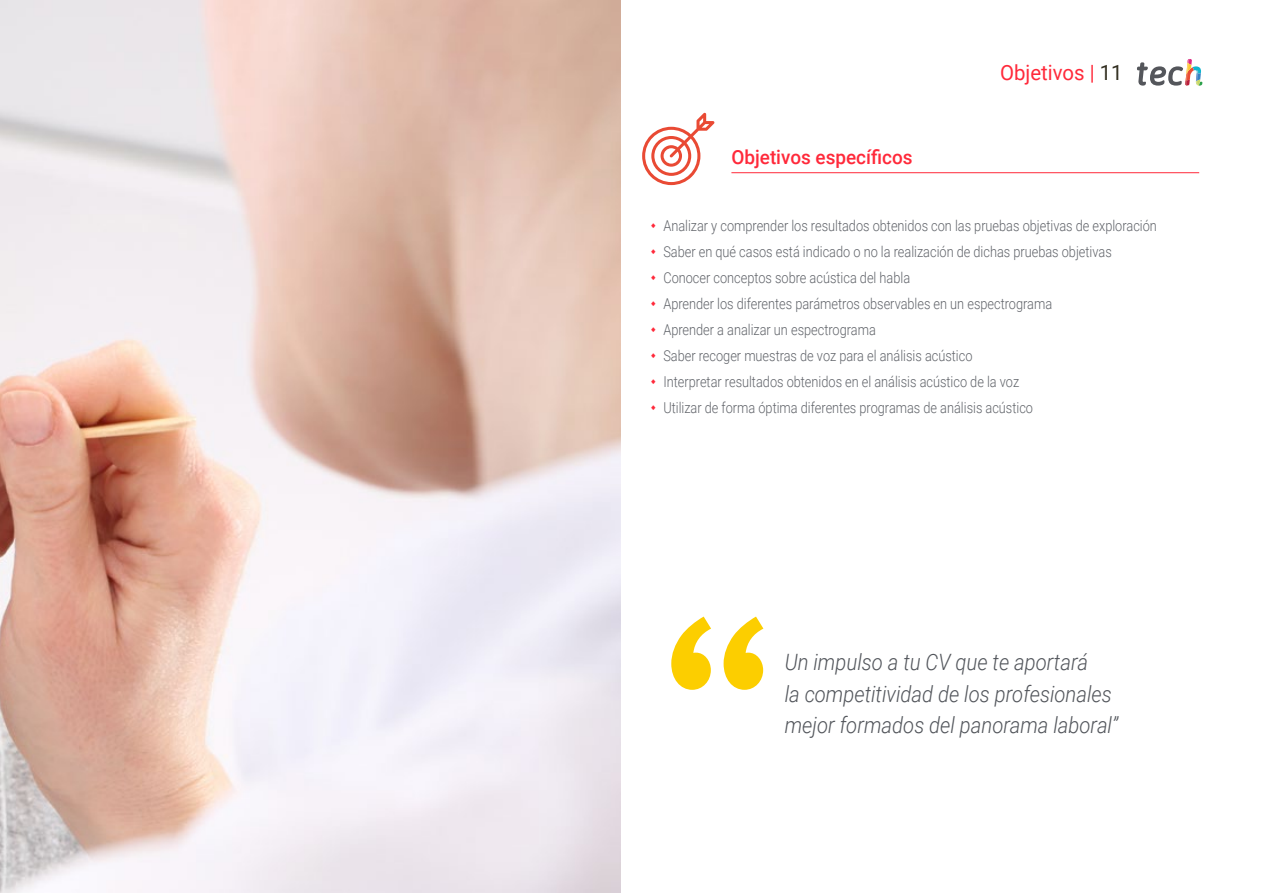
<style>
.page{position:relative;width:1263px;height:893px;background:#fff}
.page>*{position:absolute;margin:0;border:0;box-sizing:border-box;transform-origin:0 0}
.t1{font:italic 300 22.5px/31.5px "Roboto";color:#52555b;scale:.9 1}
.t2{font:21px "Roboto";color:#ff293a}
.t3{font:500 19.5px "Roboto";color:#ff293a}
.t4{font:300 15px/26px "Roboto";color:#61646a;scale:.85 1}
.s1{color:#312e20}
</style>
<div class="page">
<hr style="left:731px;top:172px;width:468px;height:1px;background:#ff293a">
<svg style="left:642px;top:113px;width:72px;height:72px"></svg>
<img style="left:0;top:0;width:621px;height:893px">
<svg style="left:671px;top:617px;width:92px;height:73px"></svg>
<svg style="left:1137px;top:59px;width:65px;height:27px"></svg>
<h3 class="t3" style="left:731px;top:143px;width:183px">Objetivos específicos</h3>
<h2 class="t2" style="left:1000px;top:57px;width:124px">Objetivos | <span class="s1">11</span></h2>
<p class="t4" style="left:663px;top:212px;width:582px">Analizar y comprender los resultados obtenidos con las pruebas objetivas de exploración Saber en qué casos está indicado o no la realización de dichas pruebas objetivas Conocer conceptos sobre acústica del habla<br>Aprender los diferentes parámetros observables en un espectrograma<br>Aprender a analizar un espectrograma<br>Saber recoger muestras de voz para el análisis acústico<br>Interpretar resultados obtenidos en el análisis acústico de la voz<br>Utilizar de forma óptima diferentes programas de análisis acústico</p>
<h1 class="t1" style="left:785px;top:645px;width:372px">Un impulso a tu CV que te aportará<br>la competitividad de los profesionales mejor formados del panorama laboral”</h1>
</div>
